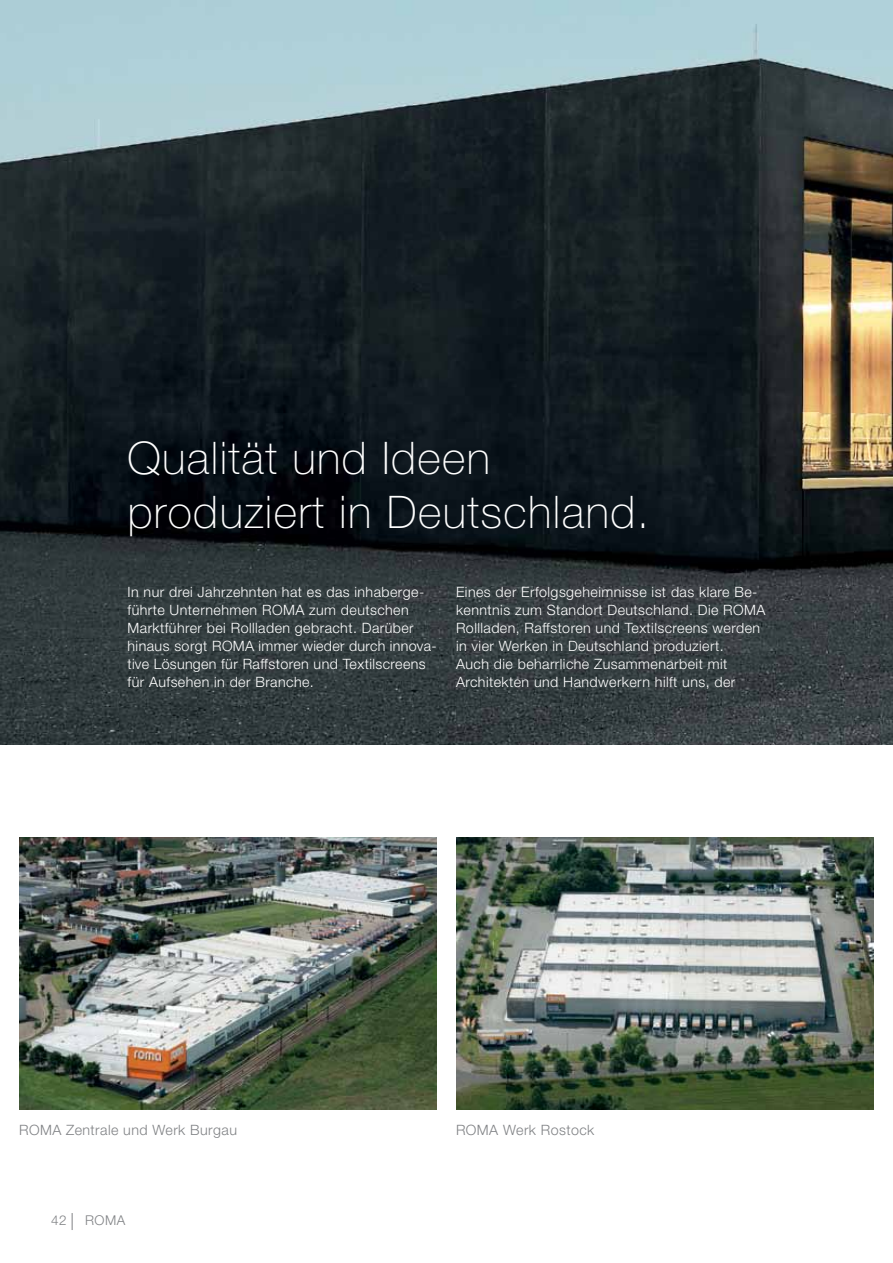
<style>
.page{position:relative;width:893px;height:1263px;background:#fff}
.page>*{position:absolute;margin:0;border:0;box-sizing:border-box;transform-origin:0 0}
.t1{font:100 45px/54px "Helvetica Neue LT Std";letter-spacing:.03em;color:#fff}
.t2{font:300 14.25px/18px "Helvetica Neue LT Std";letter-spacing:.03em;color:#fff}
.t3{font:300 14.25px "Helvetica Neue LT Std";letter-spacing:.03em;color:#808285}
.t4{font:300 13.5px "Helvetica Neue LT Std";letter-spacing:.04em;color:#808285}
</style>
<div class="page">
<img style="left:0;top:0;width:893px;height:744px">
<img style="left:19px;top:838px;width:418px;height:272px">
<img style="left:456px;top:838px;width:418px;height:272px">
<svg style="left:72px;top:1213px;width:1px;height:17px"></svg>
<h1 class="t1" style="left:128px;top:431px;width:523px">Qualität und Ideen produziert in Deutschland.</h1>
<p class="t2" style="left:128px;top:583px;width:311px">In nur drei Jahrzehnten hat es das inhaberge&shy;führte Unternehmen ROMA zum deutschen Marktführer bei Rollladen gebracht. Darüber hinaus sorgt ROMA immer wieder durch innova&shy;tive Lösungen für Raffstoren und Textilscreens für Aufsehen in der Branche.</p>
<p class="t2" style="left:456px;top:583px;width:311px">Eines der Erfolgsgeheimnisse ist das klare Be&shy;kenntnis zum Standort Deutschland. Die ROMA Rollladen, Raffstoren und Textilscreens werden in vier Werken in Deutschland produziert.<br>Auch die beharrliche Zusammenarbeit mit Architekten und Handwerkern hilft uns, der</p>
<p class="t3" style="left:19px;top:1121px;width:219px">ROMA Zentrale und Werk Burgau</p>
<p class="t3" style="left:456px;top:1121px;width:140px">ROMA Werk Rostock</p>
<p class="t4" style="left:51px;top:1212px;width:17px">42</p>
<p class="t4" style="left:85px;top:1212px;width:42px">ROMA</p>
</div>
